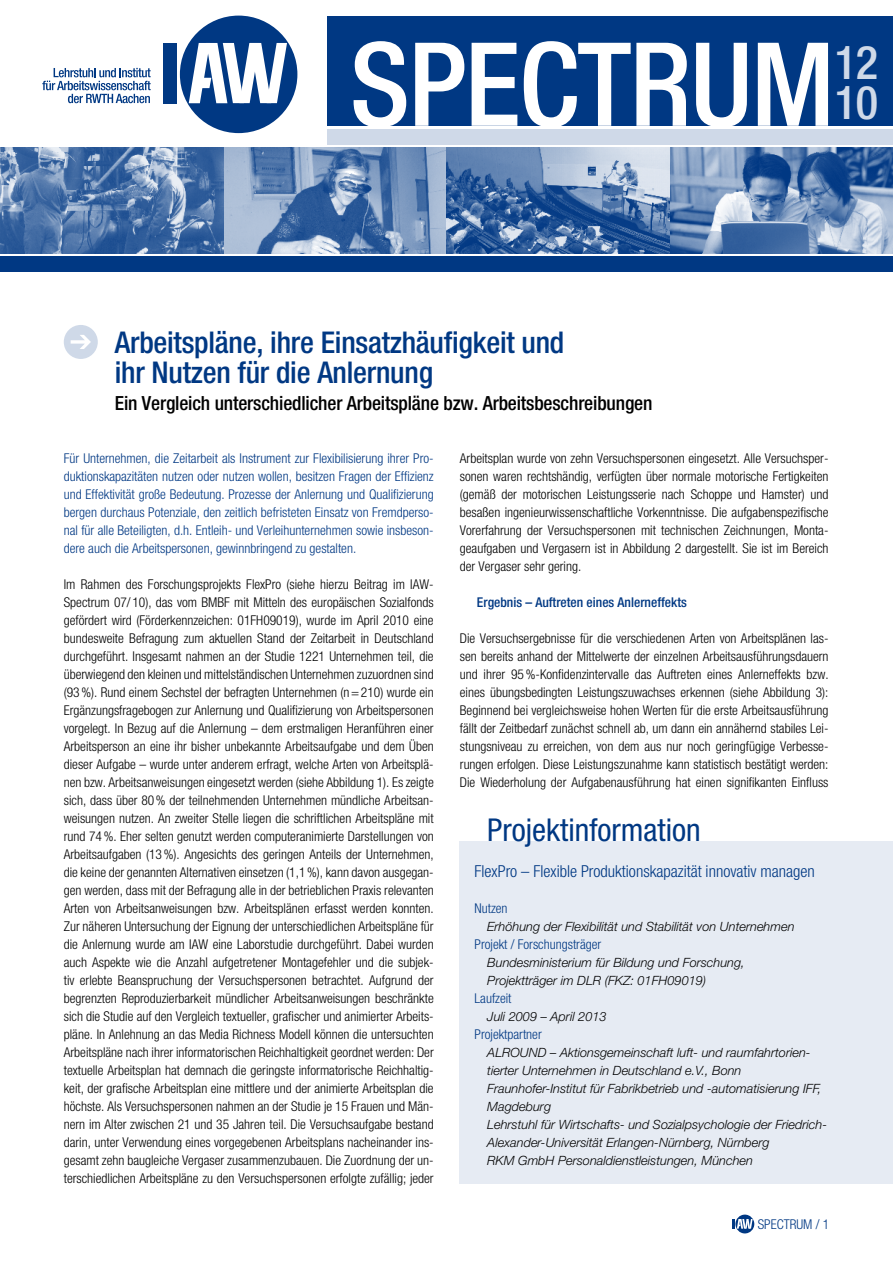
<style>
.page{position:relative;width:893px;height:1263px;background:#fff}
.page>*{position:absolute;margin:0;border:0;box-sizing:border-box;transform-origin:0 0}
.t1{font:500 condensed 46.5px/40.5px "Helvetica Neue";color:#cfd9e8}
.t2{font:condensed 31.5px "Helvetica Neue";color:#003883}
.t3{font:500 condensed 30px/30px "Helvetica Neue";letter-spacing:-.01em;color:#003883}
.t4{font:500 condensed 19.5px "Helvetica Neue";letter-spacing:-.01em;color:#000}
.t5{font:300 condensed 16.5px "Helvetica Neue";color:#003883}
.t6{font:300 condensed 13.5px/18px "Helvetica Neue";color:#000;text-align:justify}
.t7{font:300 condensed 13.5px/18px "Helvetica Neue";color:#003883;text-align:justify}
.t8{font:500 condensed 13.5px "Helvetica Neue";color:#003883}
.t9{font:italic 300 12.75px/18px "Helvetica Neue";color:#000}
</style>
<div class="page">
<svg style="left:735px;top:1214px;width:19px;height:19px"></svg>
<svg style="left:733px;top:1219px;width:20px;height:10px"></svg>
<div style="left:327px;top:16px;width:566px;height:109px;background:#003883"></div>
<svg style="left:42px;top:68px;width:109px;height:35px"></svg>
<div style="left:180px;top:16px;width:117px;height:117px;background:#003883;border-radius:50%"></div>
<div style="left:164px;top:43px;width:13px;height:60px;background:#003883"></div>
<svg style="left:189px;top:43px;width:98px;height:60px"></svg>
<img style="left:0;top:148px;width:893px;height:105px">
<div style="left:327px;top:129px;width:566px;height:15px;background:#cfd9e8"></div>
<div style="left:0;top:256px;width:893px;height:16px;background:#003883"></div>
<svg style="left:354px;top:41px;width:474px;height:85px"></svg>
<div style="left:64px;top:325px;width:34px;height:34px;background:#cfd9e8;border-radius:50%"></div>
<svg style="left:71px;top:335px;width:20px;height:14px"></svg>
<div style="left:460px;top:841px;width:433px;height:342px;background:#e6ebf3"></div>
<h1 class="t1" style="left:834px;top:42px;width:45px">12<br>10</h1>
<h3 class="t3" style="left:115px;top:327px;width:451px">Arbeitspläne, ihre Einsatzhäufigkeit und ihr Nutzen für die Anlernung</h3>
<h3 class="t4" style="left:115px;top:391px;width:539px">Ein Vergleich unterschiedlicher Arbeitspläne bzw. Arbeitsbeschreibungen</h3>
<p class="t7" style="left:64px;top:449px;width:371px">Für Unternehmen, die Zeitarbeit als Instrument zur Flexibilisierung ihrer Pro&shy;duktionskapazitäten nutzen oder nutzen wollen, besitzen Fragen der Effizienz und Effektivität große Bedeutung. Prozesse der Anlernung und Qualifizierung bergen durchaus Potenziale, den zeitlich befristeten Einsatz von Fremdperso&shy;nal für alle Beteiligten, d.h. Entleih- und Verleihunternehmen sowie insbeson&shy;dere auch die Arbeitspersonen, gewinnbringend zu gestalten.</p>
<p class="t6" style="left:64px;top:575px;width:371px">Im Rahmen des Forschungsprojekts FlexPro (siehe hierzu Beitrag im IAW-Spectrum 07/ 10), das vom BMBF mit Mitteln des europäischen Sozialfonds gefördert wird (Förderkennzeichen: 01FH09019), wurde im April 2010 eine bundesweite Befragung zum aktuellen Stand der Zeitarbeit in Deutschland durchgeführt. Insgesamt nahmen an der Studie 1221 Unternehmen teil, die überwiegend den kleinen und mittelständischen Unternehmen zuzuordnen sind (93%). Rund einem Sechstel der befragten Unternehmen (n=210) wurde ein Ergänzungsfragebogen zur Anlernung und Qualifizierung von Arbeitspersonen vorgelegt. In Bezug auf die Anlernung – dem erstmaligen Heranführen einer Arbeitsperson an eine ihr bisher unbekannte Arbeitsaufgabe und dem Üben dieser Aufgabe – wurde unter anderem erfragt, welche Arten von Arbeitsplä&shy;nen bzw. Arbeitsanweisungen eingesetzt werden (siehe Abbildung 1). Es zeigte sich, dass über 80% der teilnehmenden Unternehmen mündliche Arbeitsan&shy;weisungen nutzen. An zweiter Stelle liegen die schriftlichen Arbeitspläne mit rund 74%. Eher selten genutzt werden computeranimierte Darstellungen von Arbeitsaufgaben (13%). Angesichts des geringen Anteils der Unternehmen, die keine der genannten Alternativen einsetzen (1,1%), kann davon ausgegan&shy;gen werden, dass mit der Befragung alle in der betrieblichen Praxis relevanten Arten von Arbeitsanweisungen bzw. Arbeitsplänen erfasst werden konnten.<br>Zur näheren Untersuchung der Eignung der unterschiedlichen Arbeitspläne für die Anlernung wurde am IAW eine Laborstudie durchgeführt. Dabei wurden auch Aspekte wie die Anzahl aufgetretener Montagefehler und die subjek&shy;tiv erlebte Beanspruchung der Versuchspersonen betrachtet. Aufgrund der begrenzten Reproduzierbarkeit mündlicher Arbeitsanweisungen beschränkte sich die Studie auf den Vergleich textueller, grafischer und animierter Arbeits&shy;pläne. In Anlehnung an das Media Richness Modell können die untersuchten Arbeitspläne nach ihrer informatorischen Reichhaltigkeit geordnet werden: Der textuelle Arbeitsplan hat demnach die geringste informatorische Reichhaltig&shy;keit, der grafische Arbeitsplan eine mittlere und der animierte Arbeitsplan die höchste. Als Versuchspersonen nahmen an der Studie je 15 Frauen und Män&shy;nern im Alter zwischen 21 und 35 Jahren teil. Die Versuchsaufgabe bestand darin, unter Verwendung eines vorgegebenen Arbeitsplans nacheinander ins&shy;gesamt zehn baugleiche Vergaser zusammenzubauen. Die Zuordnung der un&shy;terschiedlichen Arbeitspläne zu den Versuchspersonen erfolgte zufällig; jeder</p>
<p class="t6" style="left:460px;top:449px;width:370px">Arbeitsplan wurde von zehn Versuchspersonen eingesetzt. Alle Versuchsper&shy;sonen waren rechtshändig, verfügten über normale motorische Fertigkeiten (gemäß der motorischen Leistungsserie nach Schoppe und Hamster) und besaßen ingenieurwissenschaftliche Vorkenntnisse. Die aufgabenspezifische Vorerfahrung der Versuchspersonen mit technischen Zeichnungen, Monta&shy;geaufgaben und Vergasern ist in Abbildung 2 dargestellt. Sie ist im Bereich der Vergaser sehr gering.</p>
<p class="t8" style="left:477px;top:594px;width:211px">Ergebnis – Auftreten eines Anlerneffekts</p>
<p class="t6" style="left:460px;top:629px;width:370px">Die Versuchsergebnisse für die verschiedenen Arten von Arbeitsplänen las&shy;sen bereits anhand der Mittelwerte der einzelnen Arbeitsausführungsdauern und ihrer 95%-Konfidenzintervalle das Auftreten eines Anlerneffekts bzw. eines übungsbedingten Leistungszuwachses erkennen (siehe Abbildung 3):<br>Beginnend bei vergleichsweise hohen Werten für die erste Arbeitsausführung fällt der Zeitbedarf zunächst schnell ab, um dann ein annähernd stabiles Lei&shy;stungsniveau zu erreichen, von dem aus nur noch geringfügige Verbesse&shy;rungen erfolgen. Diese Leistungszunahme kann statistisch bestätigt werden:<br>Die Wiederholung der Aufgabenausführung hat einen signifikanten Einfluss</p>
<h2 class="t2" style="left:487px;top:812px;width:215px">Projektinformation</h2>
<p class="t5" style="left:475px;top:862px;width:342px">FlexPro – Flexible Produktionskapazität innovativ managen</p>
<p class="t7" style="left:475px;top:899px;width:34px">Nutzen</p>
<p class="t9" style="left:487px;top:917px;width:309px">Erhöhung der Flexibilität und Stabilität von Unternehmen</p>
<p class="t7" style="left:475px;top:935px;width:128px">Projekt / Forschungsträger</p>
<p class="t9" style="left:487px;top:953px;width:259px">Bundesministerium für Bildung und Forschung,<br>Projektträger im DLR (FKZ: 01FH09019)</p>
<p class="t7" style="left:475px;top:989px;width:38px">Laufzeit</p>
<p class="t9" style="left:487px;top:1007px;width:121px">Juli 2009 – April 2013</p>
<p class="t7" style="left:475px;top:1025px;width:69px">Projektpartner</p>
<p class="t9" style="left:487px;top:1043px;width:341px">ALROUND – Aktionsgemeinschaft luft- und raumfahrtorien&shy;tierter Unternehmen in Deutschland e.V., Bonn Fraunhofer-Institut für Fabrikbetrieb und -automatisierung IFF, Magdeburg<br>Lehrstuhl für Wirtschafts- und Sozialpsychologie der Friedrich-Alexander-Universität Erlangen-Nürnberg, Nürnberg<br>RKM GmbH Personaldienstleistungen, München</p>
<p class="t7" style="left:758px;top:1215px;width:73px">SPECTRUM / 1</p>
</div>
